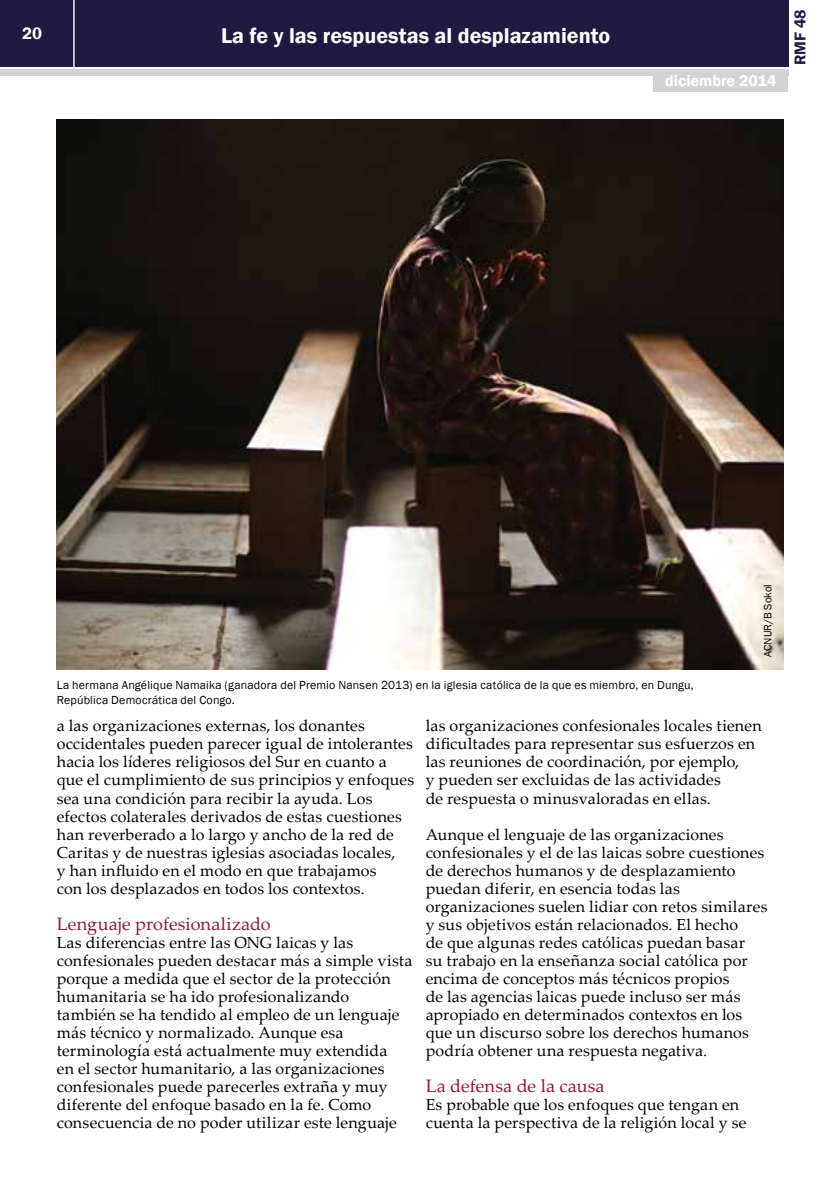
<style>
.page{position:relative;width:840px;height:1191px;background:#fff}
.page>*{position:absolute;margin:0;border:0;box-sizing:border-box;transform-origin:0 0}
.t1{font:600 22px "Franklin Gothic";color:#fff}
.t2{font:18px "Palatino Linotype";letter-spacing:.005em;color:#92183a}
.t3{font:600 17px "Franklin Gothic";color:#fff}
.t4{font:16px/18px "Palatino Linotype";letter-spacing:.01em;color:#000}
.t5{font:600 16px "Franklin Gothic";color:#fff}
.t6{font:600 16px "Franklin Gothic";color:#211a40}
.t7{font:12px/14.4px "Franklin Gothic";letter-spacing:.015em;color:#000}
.t8{font:11px "Franklin Gothic";color:#000}
</style>
<div class="page">
<div style="left:0;top:0;width:787px;height:66px;background:#211a40"></div>
<div style="left:0;top:69px;width:787px;height:6px;background:#d1d3d4"></div>
<hr style="left:73px;top:0;width:2px;height:67px;background:#fff">
<div style="left:653px;top:74px;width:134px;height:18px;background:#d1d3d4"></div>
<img style="left:57px;top:119px;width:726px;height:550px">
<p class="t3" style="left:22px;top:23px;width:21px">20</p>
<h1 class="t1" style="left:221px;top:22px;width:390px">La fe y las respuestas al desplazamiento</h1>
<p class="t5" style="left:664px;top:71px;width:113px">diciembre 2014</p>
<p class="t6" style="left:789px;top:65px;width:57px;rotate:-90deg">RMF 48</p>
<p class="t7" style="left:57px;top:678px;width:638px">La hermana Angélique Namaika (ganadora del Premio Nansen 2013) en la iglesia católica de la que es miembro, en Dungu,<br>República Democrática del Congo.</p>
<p class="t8" style="left:760px;top:656px;width:74px;rotate:-90deg">ACNUR/B Sokol</p>
<p class="t4" style="left:57px;top:716px;width:359px">a las organizaciones externas, los donantes occidentales pueden parecer igual de intolerantes hacia los líderes religiosos del Sur en cuanto a que el cumplimiento de sus principios y enfoques sea una condición para recibir la ayuda. Los efectos colaterales derivados de estas cuestiones han reverberado a lo largo y ancho de la red de Caritas y de nuestras iglesias asociadas locales,<br>y han influido en el modo en que trabajamos<br>con los desplazados en todos los contextos.</p>
<p class="t2" style="left:57px;top:910px;width:215px">Lenguaje profesionalizado</p>
<p class="t4" style="left:57px;top:932px;width:357px">Las diferencias entre las ONG laicas y las confesionales pueden destacar más a simple vista porque a medida que el sector de la protección humanitaria se ha ido profesionalizando<br>también se ha tendido al empleo de un lenguaje más técnico y normalizado. Aunque esa terminología está actualmente muy extendida<br>en el sector humanitario, a las organizaciones confesionales puede parecerles extraña y muy diferente del enfoque basado en la fe. Como consecuencia de no poder utilizar este lenguaje</p>
<p class="t4" style="left:425px;top:716px;width:337px">las organizaciones confesionales locales tienen dificultades para representar sus esfuerzos en las reuniones de coordinación, por ejemplo,<br>y pueden ser excluidas de las actividades<br>de respuesta o minusvaloradas en ellas.</p>
<p class="t4" style="left:425px;top:824px;width:343px">Aunque el lenguaje de las organizaciones confesionales y el de las laicas sobre cuestiones de derechos humanos y de desplazamiento puedan diferir, en esencia todas las organizaciones suelen lidiar con retos similares y sus objetivos están relacionados. El hecho<br>de que algunas redes católicas puedan basar<br>su trabajo en la enseñanza social católica por encima de conceptos más técnicos propios<br>de las agencias laicas puede incluso ser más apropiado en determinados contextos en los que un discurso sobre los derechos humanos podría obtener una respuesta negativa.</p>
<p class="t2" style="left:425px;top:1072px;width:180px">La defensa de la causa</p>
<p class="t4" style="left:425px;top:1094px;width:322px">Es probable que los enfoques que tengan en cuenta la perspectiva de la religión local y se</p>
</div>
